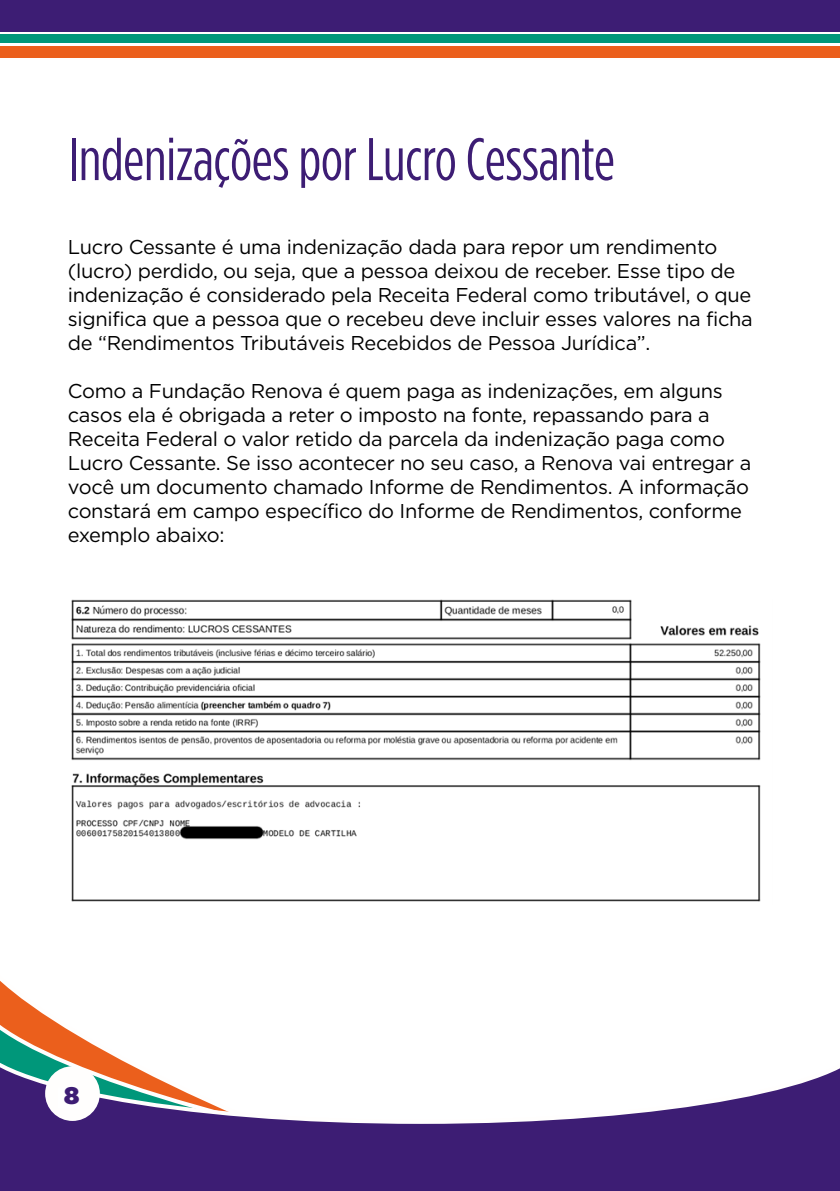
<style>
.page{position:relative;width:840px;height:1191px;background:#fff}
.page>*{position:absolute;margin:0;border:0;box-sizing:border-box;transform-origin:0 0}
.t1{font:60px "Gotham Condensed";letter-spacing:-.005em;color:#3d1d74}
.t2{font:900 24px "Gotham HTF";color:#3d1d74}
.t3{font:20px/24px "Gotham HTF";letter-spacing:-.015em;color:#000}
</style>
<div class="page">
<svg style="left:0;top:987px;width:74px;height:46px"></svg>
<svg style="left:0;top:1033px;width:839px;height:158px"></svg>
<div style="left:45px;top:1066px;width:55px;height:55px;background:#fffefd;border-radius:50%"></div>
<div style="left:0;top:0;width:839px;height:32px;background:#3d1d74"></div>
<div style="left:0;top:34px;width:839px;height:9px;background:#00977a"></div>
<div style="left:0;top:46px;width:839px;height:12px;background:#eb5f1c"></div>
<img style="left:71px;top:600px;width:690px;height:302px">
<h1 class="t1" style="left:68px;top:127px;width:548px">Indenizações por Lucro Cessante</h1>
<p class="t3" style="left:68px;top:234px;width:686px">Lucro Cessante é uma indenização dada para repor um rendimento (lucro) perdido, ou seja, que a pessoa deixou de receber. Esse tipo de indenização é considerado pela Receita Federal como tributável, o que significa que a pessoa que o recebeu deve incluir esses valores na ficha de “Rendimentos Tributáveis Recebidos de Pessoa Jurídica”.</p>
<p class="t3" style="left:68px;top:378px;width:684px">Como a Fundação Renova é quem paga as indenizações, em alguns casos ela é obrigada a reter o imposto na fonte, repassando para a Receita Federal o valor retido da parcela da indenização paga como Lucro Cessante. Se isso acontecer no seu caso, a Renova vai entregar a você um documento chamado Informe de Rendimentos. A informação constará em campo específico do Informe de Rendimentos, conforme exemplo abaixo:</p>
<p class="t2" style="left:64px;top:1081px;width:17px">8</p>
</div>
